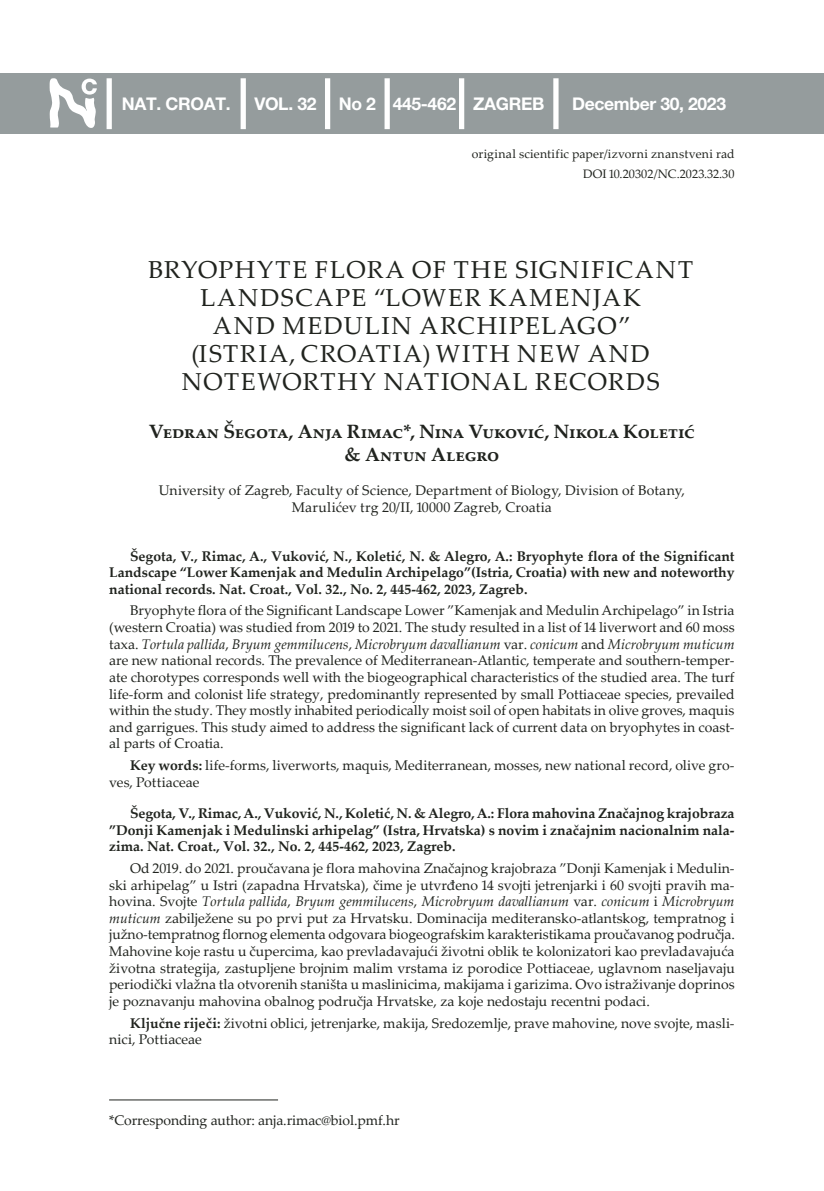
<style>
.page{position:relative;width:824px;height:1191px;background:#fff}
.page>*{position:absolute;margin:0;border:0;box-sizing:border-box;transform-origin:0 0}
.t1{font:24.5px/28px "Palatino Linotype";letter-spacing:.07em;color:#20231e;text-align:center}
.t2{font:700 19.25px/23.1px "Palatino Linotype";letter-spacing:-.005em;color:#20231e;text-align:center}
.t3{font:700 17.5px "Helvetica Neue LT Pro";letter-spacing:-.02em;color:#fff}
.t4{font:14px/16.6px "Palatino Linotype";color:#20231e;text-align:justify}
.t5{font:700 14px/16.6px "Palatino Linotype";color:#20231e;text-align:justify}
.t6{font:12.25px/19.6px "Palatino Linotype";letter-spacing:.01em;color:#20231e;text-align:right}
.s1{font-style:italic}
.s2{font-weight:700}
</style>
<div class="page">
<div style="left:0;top:73px;width:823px;height:61px;background:#959c9d"></div>
<div style="left:107px;top:78px;width:5px;height:51px;background:#fff"></div>
<div style="left:240px;top:78px;width:6px;height:51px;background:#fff"></div>
<div style="left:325px;top:78px;width:5px;height:51px;background:#fff"></div>
<div style="left:384px;top:78px;width:6px;height:51px;background:#fff"></div>
<div style="left:459px;top:78px;width:5px;height:51px;background:#fff"></div>
<div style="left:553px;top:78px;width:5px;height:51px;background:#fff"></div>
<svg style="left:50px;top:78px;width:47px;height:50px"></svg>
<hr style="left:109px;top:1099px;width:169px;height:1px;background:#20231e">
<p class="t3" style="left:122px;top:93px;width:110px">NAT. CROAT.</p>
<p class="t3" style="left:254px;top:93px;width:64px">VOL. 32</p>
<p class="t3" style="left:339px;top:93px;width:207px">No 2 445-462 ZAGREB</p>
<p class="t3" style="left:572px;top:93px;width:155px">December 30, 2023</p>
<p class="t6" style="left:471px;top:143px;width:264px">original scientific paper/izvorni znanstveni rad<br>DOI 10.20302/NC.2023.32.30</p>
<h1 class="t1" style="left:148px;top:255px;width:546px">BRYOPHYTE FLORA OF THE SIGNIFICANT<br>LANDSCAPE “LOWER KAMENJAK<br>AND MEDULIN ARCHIPELAGO”<br>(ISTRIA, CROATIA) WITH NEW AND<br>NOTEWORTHY NATIONAL RECORDS</h1>
<h2 class="t2" style="left:149px;top:419px;width:547px">Vedran Šegota, Anja Rimac*, Nina Vuković, Nikola Koletić &amp; Antun Alegro</h2>
<p class="t4" style="left:159px;top:482px;width:527px;text-align:center">University of Zagreb, Faculty of Science, Department of Biology, Division of Botany,<br>Marulićev trg 20/II, 10000 Zagreb, Croatia</p>
<p class="t5" style="left:109px;top:547px;width:627px;text-indent:21px">Šegota, V., Rimac, A., Vuković, N., Koletić, N. &amp; Alegro, A.: Bryophyte flora of the Significant Landscape “Lower Kamenjak and Medulin Archipelago”(Istria, Croatia) with new and noteworthy national records. Nat. Croat., Vol. 32., No. 2, 445-462, 2023, Zagreb.</p>
<p class="t4" style="left:109px;top:602px;width:627px;text-indent:21px">Bryophyte flora of the Significant Landscape Lower ”Kamenjak and Medulin Archipelago” in Istria (western Croatia) was studied from 2019 to 2021. The study resulted in a list of 14 liverwort and 60 moss taxa. <span class="s1">Tortula pallida</span>, <span class="s1">Bryum gemmilucens</span>, <span class="s1">Microbryum davallianum</span> var. <span class="s1">conicum</span> and <span class="s1">Microbryum muticum </span>are new national records. The prevalence of Mediterranean-Atlantic, temperate and southern-temper&shy;ate chorotypes corresponds well with the biogeographical characteristics of the studied area. The turf life-form and colonist life strategy, predominantly represented by small Pottiaceae species, prevailed within the study. They mostly inhabited periodically moist soil of open habitats in olive groves, maquis and garrigues. This study aimed to address the significant lack of current data on bryophytes in coast&shy;al parts of Croatia.</p>
<p class="t4" style="left:109px;top:756px;width:627px;text-indent:21px"><span class="s2">Key words:</span> life-forms, liverworts, maquis, Mediterranean, mosses, new national record, olive gro&shy;ves, Pottiaceae</p>
<p class="t5" style="left:109px;top:804px;width:627px;text-indent:21px">Šegota, V., Rimac, A., Vuković, N., Koletić, N. &amp; Alegro, A.: Flora mahovina Značajnog krajobraza ”Donji Kamenjak i Medulinski arhipelag” (Istra, Hrvatska) s novim i značajnim nacionalnim nala&shy;zima. Nat. Croat., Vol. 32., No. 2, 445-462, 2023, Zagreb.</p>
<p class="t4" style="left:109px;top:859px;width:627px;text-indent:21px">Od 2019. do 2021. proučavana je flora mahovina Značajnog krajobraza ”Donji Kamenjak i Medulin&shy;ski arhipelag” u Istri (zapadna Hrvatska), čime je utvrđeno 14 svojti jetrenjarki i 60 svojti pravih ma&shy;hovina. Svojte <span class="s1">Tortula pallida</span>, <span class="s1">Bryum gemmilucens</span>, <span class="s1">Microbryum davallianum</span> var. <span class="s1">conicum</span> i <span class="s1">Microbryum muticum</span> zabilježene su po prvi put za Hrvatsku. Dominacija mediteransko-atlantskog, tempratnog i južno-tempratnog flornog elementa odgovara biogeografskim karakteristikama proučavanog područja.<br>Mahovine koje rastu u čupercima, kao prevladavajući životni oblik te kolonizatori kao prevladavajuća životna strategija, zastupljene brojnim malim vrstama iz porodice Pottiaceae, uglavnom naseljavaju periodički vlažna tla otvorenih staništa u maslinicima, makijama i garizima. Ovo istraživanje doprinos je poznavanju mahovina obalnog područja Hrvatske, za koje nedostaju recentni podaci.</p>
<p class="t4" style="left:109px;top:1014px;width:627px;text-indent:21px"><span class="s2">Ključne riječi:</span> životni oblici, jetrenjarke, makija, Sredozemlje, prave mahovine, nove svojte, masli&shy;nici, Pottiaceae</p>
<p class="t4" style="left:109px;top:1111px;width:292px">*Corresponding author: anja.rimac@biol.pmf.hr</p>
</div>
